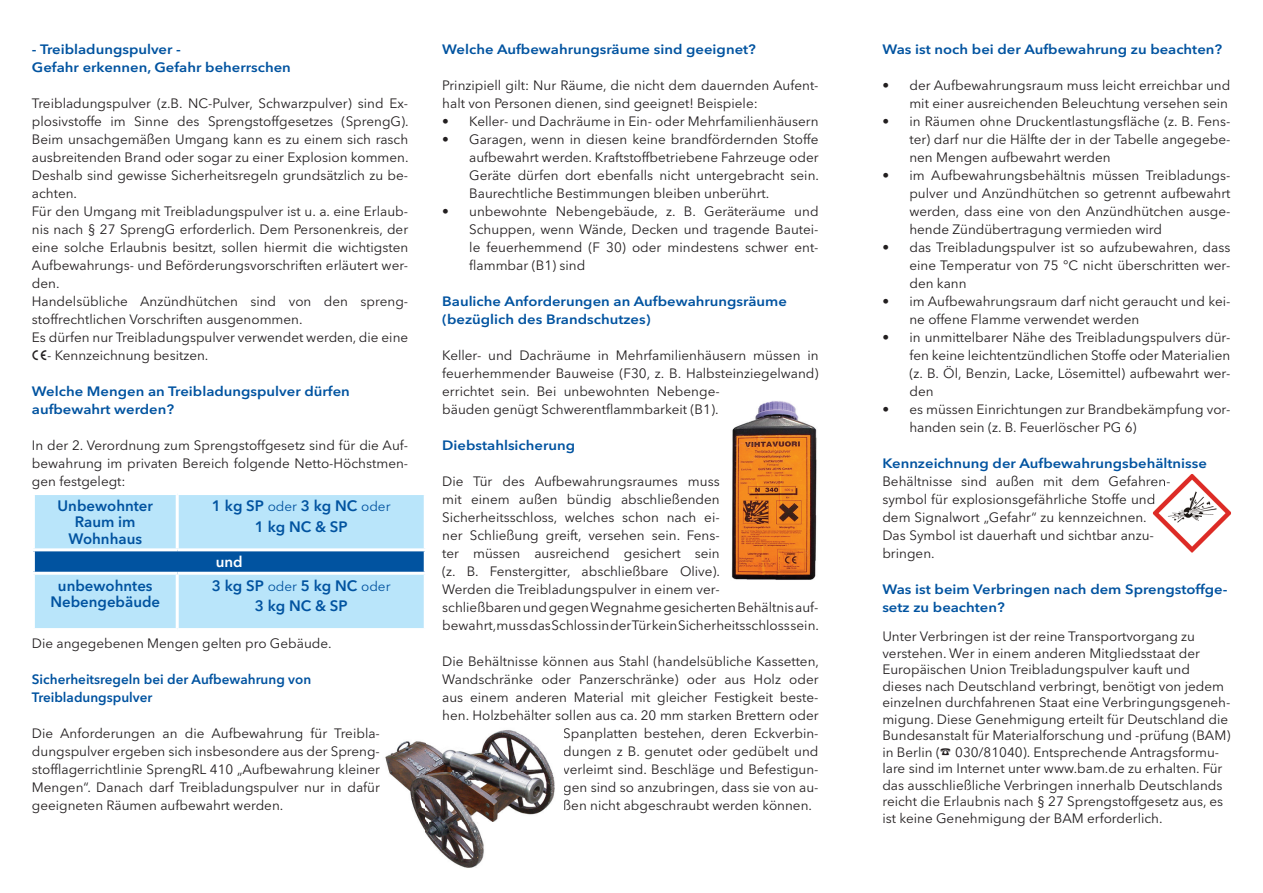
<style>
.page{position:relative;width:1263px;height:893px;background:#fff}
.page>*{position:absolute;margin:0;border:0;box-sizing:border-box;transform-origin:0 0}
.t1{font:600 15px/16.5px "Avenir Next LT Pro";color:#0153a0;text-align:center}
.t2{font:600 15px "Avenir Next LT Pro";color:#fff}
.t3{font:13.5px/18px "Avenir Next LT Pro";color:#231f20}
.t4{font:600 13.5px/18px "Avenir Next LT Pro";color:#0153a0;scale:1.1 1}
.t5{font:600 13.5px/18px "Avenir Next LT Pro";color:#0153a0}
.s1{font-family:"Mar Vo Sym"}
.s2{font-weight:400;font-size:13.5px}
</style>
<div class="page">
<div style="left:35px;top:495px;width:389px;height:133px;background:#b9e5fa"></div>
<div style="left:33px;top:550px;width:392px;height:23px;background:#0153a0"></div>
<hr style="left:176px;top:495px;width:3px;height:53px;background:#fff">
<hr style="left:32px;top:548px;width:145px;height:3px;background:#fff">
<hr style="left:32px;top:551px;width:3px;height:21px;background:#fff">
<hr style="left:177px;top:548px;width:250px;height:3px;background:#fff">
<hr style="left:424px;top:551px;width:3px;height:21px;background:#fff">
<hr style="left:32px;top:572px;width:145px;height:3px;background:#fff">
<hr style="left:177px;top:572px;width:250px;height:3px;background:#fff">
<hr style="left:176px;top:575px;width:3px;height:53px;background:#fff">
<img style="left:1153px;top:474px;width:78px;height:79px">
<img style="left:1153px;top:476px;width:17px;height:10px">
<svg style="left:1153px;top:494px;width:2px;height:13px"></svg>
<svg style="left:1153px;top:530px;width:1px;height:13px"></svg>
<img style="left:731px;top:401px;width:86px;height:179px">
<img style="left:385px;top:730px;width:170px;height:138px">
<p class="t4" style="left:32px;top:40px;width:237px">- Treibladungspulver -<br>Gefahr erkennen, Gefahr beherrschen</p>
<p class="t3" style="left:32px;top:94px;width:378px">Treibladungspulver (z.B. NC-Pulver, Schwarzpulver) sind Ex&shy;plosivstoffe im Sinne des Sprengstoffgesetzes (SprengG).<br>Beim unsachgemäßen Umgang kann es zu einem sich rasch ausbreitenden Brand oder sogar zu einer Explosion kommen.<br>Deshalb sind gewisse Sicherheitsregeln grundsätzlich zu be&shy;achten.<br>Für den Umgang mit Treibladungspulver ist u. a. eine Erlaub&shy;nis nach § 27 SprengG erforderlich. Dem Personenkreis, der eine solche Erlaubnis besitzt, sollen hiermit die wichtigsten Aufbewahrungs- und Beförderungsvorschriften erläutert wer&shy;den.<br>Handelsübliche Anzündhütchen sind von den spreng&shy;stoffrechtlichen Vorschriften ausgenommen.<br>Es dürfen nur Treibladungspulver verwendet werden, die eine <span class="s1">C</span>- Kennzeichnung besitzen.</p>
<p class="t4" style="left:32px;top:382px;width:291px">Welche Mengen an Treibladungspulver dürfen aufbewahrt werden?</p>
<p class="t3" style="left:32px;top:436px;width:378px;text-align:justify">In der 2. Verordnung zum Sprengstoffgesetz sind für die Auf&shy;bewahrung im privaten Bereich folgende Netto-Höchstmen&shy;gen festgelegt:</p>
<p class="t1" style="left:58px;top:497px;width:97px">Unbewohnter<br>Raum im<br>Wohnhaus</p>
<p class="t1" style="left:212px;top:495px;width:180px;line-height:20.7px">1 kg SP <span class="s2">oder</span> 3 kg NC <span class="s2">oder<br></span>1 kg NC &amp; SP</p>
<p class="t2" style="left:216px;top:553px;width:28px">und</p>
<p class="t1" style="left:50px;top:577px;width:111px">unbewohntes<br>Nebengebäude</p>
<p class="t1" style="left:212px;top:575px;width:180px;line-height:20.7px">3 kg SP <span class="s2">oder</span> 5 kg NC <span class="s2">oder<br></span>3 kg NC &amp; SP</p>
<p class="t3" style="left:32px;top:634px;width:301px">Die angegebenen Mengen gelten pro Gebäude.</p>
<p class="t5" style="left:32px;top:670px;width:281px">Sicherheitsregeln bei der Aufbewahrung von<br>Treibladungspulver</p>
<p class="t3" style="left:32px;top:724px;width:350px;text-align:justify">Die Anforderungen an die Aufbewahrung für Treibla&shy;dungspulver ergeben sich insbesondere aus der Spreng&shy;stofflagerrichtlinie SprengRL 410 „Aufbewahrung kleiner Mengen“. Danach darf Treibladungspulver nur in dafür geeigneten Räumen aufbewahrt werden.</p>
<p class="t4" style="left:442px;top:40px;width:287px">Welche Aufbewahrungsräume sind geeignet?</p>
<p class="t3" style="left:442px;top:76px;width:378px">Prinzipiell gilt: Nur Räume, die nicht dem dauernden Aufent&shy;halt von Personen dienen, sind geeignet! Beispiele:</p>
<p class="t3" style="left:442px;top:112px;width:378px">• Keller- und Dachräume in Ein- oder Mehrfamilienhäusern</p>
<p class="t3" style="left:469px;top:130px;width:351px;text-align:justify;text-indent:-27px">• Garagen, wenn in diesen keine brandfördernden Stoffe aufbewahrt werden. Kraftstoffbetriebene Fahrzeuge oder Geräte dürfen dort ebenfalls nicht untergebracht sein.<br>Baurechtliche Bestimmungen bleiben unberührt.</p>
<p class="t3" style="left:469px;top:202px;width:351px;text-align:justify;text-indent:-27px">• unbewohnte Nebengebäude, z. B. Geräteräume und Schuppen, wenn Wände, Decken und tragende Bautei&shy;le feuerhemmend (F 30) oder mindestens schwer ent&shy;flammbar (B1) sind</p>
<p class="t4" style="left:442px;top:292px;width:315px">Bauliche Anforderungen an Aufbewahrungsräume (bezüglich des Brandschutzes)</p>
<p class="t3" style="left:442px;top:346px;width:378px">Keller- und Dachräume in Mehrfamilienhäusern müssen in feuerhemmender Bauweise (F30, z. B. Halbsteinziegelwand) errichtet sein. Bei unbewohnten Nebenge-<br>bäuden genügt Schwerentflammbarkeit (B1).</p>
<p class="t4" style="left:442px;top:436px;width:122px">Diebstahlsicherung</p>
<p class="t3" style="left:442px;top:472px;width:378px">Die Tür des Aufbewahrungsraumes muss<br>mit einem außen bündig abschließenden Sicherheitsschloss, welches schon nach ei-<br>ner Schließung greift, versehen sein. Fens-<br>ter müssen ausreichend gesichert sein<br>(z. B. Fenstergitter, abschließbare Olive).<br>Werden die Treibladungspulver in einem ver-<br>schließbaren und gegen Wegnahme gesicherten Behältnis auf&shy;bewahrt, muss das Schloss in der Tür kein Sicherheitsschloss sein.</p>
<p class="t3" style="left:442px;top:652px;width:378px">Die Behältnisse können aus Stahl (handelsübliche Kassetten,</p>
<p class="t3" style="left:442px;top:670px;width:378px">Wandschränke oder Panzerschränke) oder aus Holz oder</p>
<p class="t3" style="left:442px;top:688px;width:378px">aus einem anderen Material mit gleicher Festigkeit beste-</p>
<p class="t3" style="left:442px;top:706px;width:378px">hen. Holzbehälter sollen aus ca. 20 mm starken Brettern oder</p>
<p class="t3" style="left:563px;top:724px;width:257px">Spanplatten bestehen, deren Eckverbin-</p>
<p class="t3" style="left:563px;top:742px;width:257px">dungen z B. genutet oder gedübelt und</p>
<p class="t3" style="left:563px;top:760px;width:257px">verleimt sind. Beschläge und Befestigun-</p>
<p class="t3" style="left:563px;top:778px;width:257px">gen sind so anzubringen, dass sie von au-</p>
<p class="t3" style="left:563px;top:796px;width:250px">ßen nicht abgeschraubt werden können.</p>
<p class="t4" style="left:882px;top:40px;width:310px">Was ist noch bei der Aufbewahrung zu beachten?</p>
<p class="t3" style="left:882px;top:76px;width:350px;text-align:right">• der Aufbewahrungsraum muss leicht erreichbar und mit einer ausreichenden Beleuchtung versehen sein</p>
<p class="t3" style="left:909px;top:112px;width:322px;text-align:justify;text-indent:-27px">• in Räumen ohne Druckentlastungsfläche (z. B. Fens&shy;ter) darf nur die Hälfte der in der Tabelle angegebe&shy;nen Mengen aufbewahrt werden</p>
<p class="t3" style="left:909px;top:166px;width:323px;text-align:justify;text-indent:-27px">• im Aufbewahrungsbehältnis müssen Treibladungs&shy;pulver und Anzündhütchen so getrennt aufbewahrt werden, dass eine von den Anzündhütchen ausge&shy;hende Zündübertragung vermieden wird</p>
<p class="t3" style="left:909px;top:238px;width:322px;text-align:justify;text-indent:-27px">• das Treibladungspulver ist so aufzubewahren, dass eine Temperatur von 75 °C nicht überschritten wer&shy;den kann</p>
<p class="t3" style="left:909px;top:292px;width:322px;text-indent:-27px">• im Aufbewahrungsraum darf nicht geraucht und kei&shy;ne offene Flamme verwendet werden</p>
<p class="t3" style="left:909px;top:328px;width:323px;text-align:justify;text-indent:-27px">• in unmittelbarer Nähe des Treibladungspulvers dür&shy;fen keine leichtentzündlichen Stoffe oder Materialien (z. B. Öl, Benzin, Lacke, Lösemittel) aufbewahrt wer&shy;den</p>
<p class="t3" style="left:909px;top:400px;width:323px;text-indent:-27px">• es müssen Einrichtungen zur Brandbekämpfung vor&shy;handen sein (z. B. Feuerlöscher PG 6)</p>
<p class="t4" style="left:882px;top:454px;width:296px">Kennzeichnung der Aufbewahrungsbehältnisse</p>
<p class="t3" style="left:882px;top:472px;width:289px">Behältnisse sind außen mit dem Gefahren&shy;symbol für explosionsgefährliche Stoffe und dem Signalwort „Gefahr“ zu kennzeichnen.<br>Das Symbol ist dauerhaft und sichtbar anzu&shy;bringen.</p>
<p class="t4" style="left:882px;top:580px;width:315px">Was ist beim Verbringen nach dem Sprengstoffge&shy;setz zu beachten?</p>
<p class="t3" style="left:882px;top:628px;width:350px;line-height:16.5px">Unter Verbringen ist der reine Transportvorgang zu verstehen. Wer in einem anderen Mitgliedsstaat der Europäischen Union Treibladungspulver kauft und dieses nach Deutschland verbringt, benötigt von jedem einzelnen durchfahrenen Staat eine Verbringungsgeneh&shy;migung. Diese Genehmigung erteilt für Deutschland die Bundesanstalt für Materialforschung und -prüfung (BAM) in Berlin (☎ 030/81040). Entsprechende Antragsformu&shy;lare sind im Internet unter www.bam.de zu erhalten. Für das ausschließliche Verbringen innerhalb Deutschlands reicht die Erlaubnis nach § 27 Sprengstoffgesetz aus, es ist keine Genehmigung der BAM erforderlich.</p>
</div>
